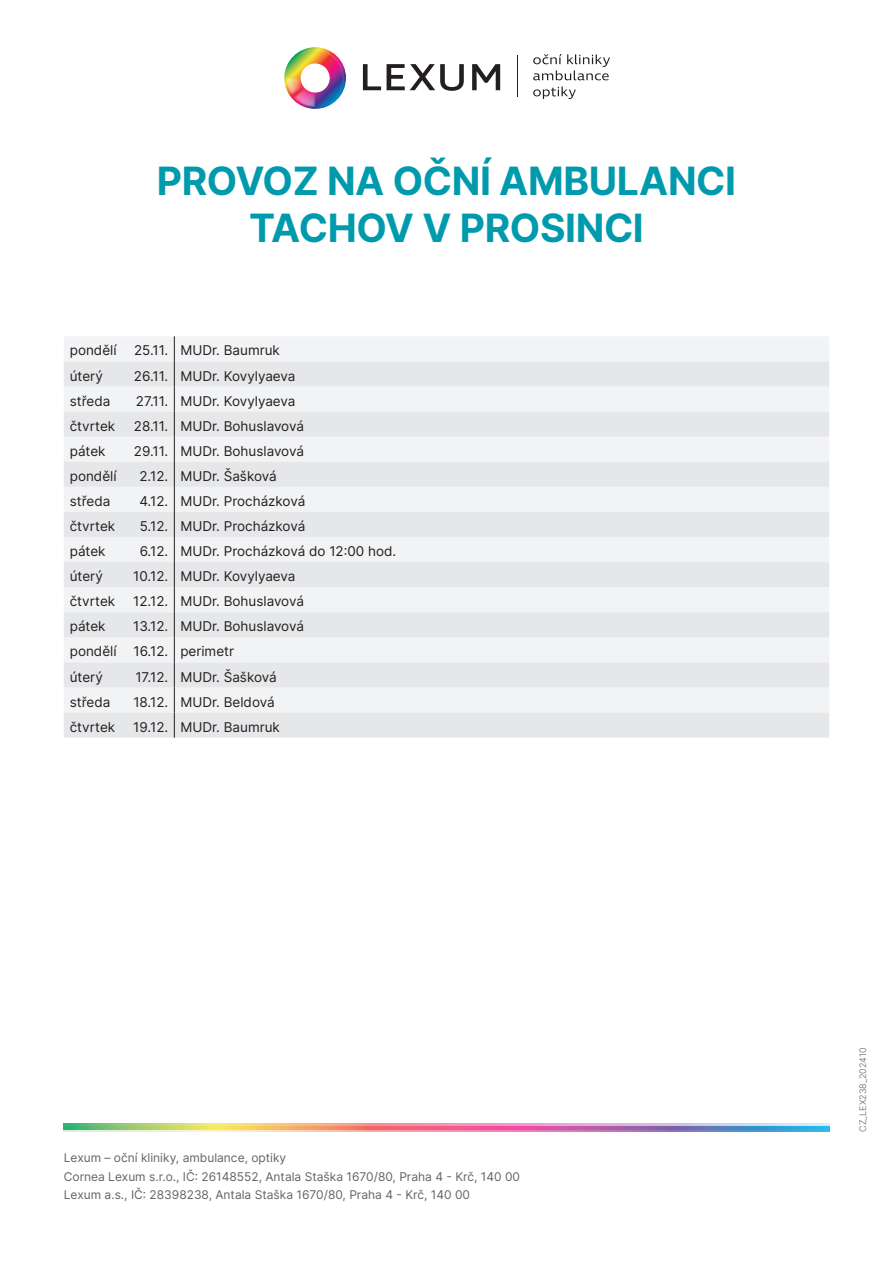
<style>
.page{position:relative;width:893px;height:1263px;background:#fff}
.page>*{position:absolute;margin:0;border:0;box-sizing:border-box;transform-origin:0 0}
.t1{font:700 39px "Inter";letter-spacing:-.01em;color:#009aad}
.t2{font:13.5px "Inter";color:#231f20}
.t3{font:12px/18.6px "Inter";color:#636366}
.t4{font:300 9px "Inter";color:#636366}
</style>
<div class="page">
<svg style="left:64px;top:1123px;width:765px;height:3px;background:#d8bcaf"></svg>
<svg style="left:64px;top:1126px;width:765px;height:6px;background:#ba979f"></svg>
<img style="left:284px;top:47px;width:62px;height:62px">
<svg style="left:363px;top:64px;width:137px;height:27px"></svg>
<hr style="left:517px;top:55px;width:1px;height:42px;background:#231f20">
<svg style="left:533px;top:54px;width:77px;height:26px"></svg>
<svg style="left:533px;top:87px;width:43px;height:12px"></svg>
<div style="left:64px;top:336px;width:765px;height:25px;background:#f2f3f4"></div>
<svg style="left:64px;top:361px;width:765px;height:377px;fill:#e6e7e9"></svg>
<svg style="left:174px;top:336px;width:1px;height:402px"></svg>
<p class="t1" style="left:157px;top:152px;width:581px">PROVOZ NA OČNÍ AMBULANCI</p>
<p class="t1" style="left:249px;top:199px;width:396px">TACHOV V PROSINCI</p>
<p class="t2" style="left:70px;top:341px;width:48px">pondělí</p>
<p class="t2" style="left:134px;top:341px;width:36px">25.11.</p>
<p class="t2" style="left:180px;top:341px;width:101px">MUDr. Baumruk</p>
<p class="t2" style="left:70px;top:366px;width:35px">úterý</p>
<p class="t2" style="left:134px;top:366px;width:36px">26.11.</p>
<p class="t2" style="left:180px;top:366px;width:117px">MUDr. Kovylyaeva</p>
<p class="t2" style="left:70px;top:391px;width:42px">středa</p>
<p class="t2" style="left:136px;top:391px;width:34px">27.11.</p>
<p class="t2" style="left:180px;top:391px;width:117px">MUDr. Kovylyaeva</p>
<p class="t2" style="left:70px;top:416px;width:47px">čtvrtek</p>
<p class="t2" style="left:134px;top:416px;width:36px">28.11.</p>
<p class="t2" style="left:180px;top:416px;width:125px">MUDr. Bohuslavová</p>
<p class="t2" style="left:70px;top:441px;width:37px">pátek</p>
<p class="t2" style="left:134px;top:441px;width:36px">29.11.</p>
<p class="t2" style="left:180px;top:441px;width:125px">MUDr. Bohuslavová</p>
<p class="t2" style="left:70px;top:466px;width:48px">pondělí</p>
<p class="t2" style="left:139px;top:466px;width:30px">2.12.</p>
<p class="t2" style="left:180px;top:466px;width:98px">MUDr. Šašková</p>
<p class="t2" style="left:70px;top:491px;width:42px">středa</p>
<p class="t2" style="left:139px;top:491px;width:30px">4.12.</p>
<p class="t2" style="left:180px;top:491px;width:126px">MUDr. Procházková</p>
<p class="t2" style="left:70px;top:516px;width:47px">čtvrtek</p>
<p class="t2" style="left:140px;top:516px;width:30px">5.12.</p>
<p class="t2" style="left:180px;top:516px;width:126px">MUDr. Procházková</p>
<p class="t2" style="left:70px;top:541px;width:37px">pátek</p>
<p class="t2" style="left:140px;top:541px;width:30px">6.12.</p>
<p class="t2" style="left:180px;top:541px;width:217px">MUDr. Procházková do 12:00 hod.</p>
<p class="t2" style="left:70px;top:566px;width:35px">úterý</p>
<p class="t2" style="left:133px;top:566px;width:37px">10.12.</p>
<p class="t2" style="left:180px;top:566px;width:117px">MUDr. Kovylyaeva</p>
<p class="t2" style="left:70px;top:591px;width:47px">čtvrtek</p>
<p class="t2" style="left:133px;top:591px;width:37px">12.12.</p>
<p class="t2" style="left:180px;top:591px;width:125px">MUDr. Bohuslavová</p>
<p class="t2" style="left:70px;top:617px;width:37px">pátek</p>
<p class="t2" style="left:133px;top:617px;width:37px">13.12.</p>
<p class="t2" style="left:180px;top:617px;width:125px">MUDr. Bohuslavová</p>
<p class="t2" style="left:70px;top:642px;width:48px">pondělí</p>
<p class="t2" style="left:133px;top:642px;width:36px">16.12.</p>
<p class="t2" style="left:180px;top:642px;width:55px">perimetr</p>
<p class="t2" style="left:70px;top:667px;width:35px">úterý</p>
<p class="t2" style="left:135px;top:667px;width:34px">17.12.</p>
<p class="t2" style="left:180px;top:667px;width:98px">MUDr. Šašková</p>
<p class="t2" style="left:70px;top:692px;width:42px">středa</p>
<p class="t2" style="left:133px;top:692px;width:36px">18.12.</p>
<p class="t2" style="left:180px;top:692px;width:96px">MUDr. Beldová</p>
<p class="t2" style="left:70px;top:717px;width:47px">čtvrtek</p>
<p class="t2" style="left:133px;top:717px;width:37px">19.12.</p>
<p class="t2" style="left:180px;top:717px;width:101px">MUDr. Baumruk</p>
<p class="t3" style="left:64px;top:1148px;width:458px">Lexum – oční kliniky, ambulance, optiky<br>Cornea Lexum s.r.o., IČ: 26148552, Antala Staška 1670/80, Praha 4 - Krč, 140 00<br>Lexum a.s., IČ: 28398238, Antala Staška 1670/80, Praha 4 - Krč, 140 00</p>
<p class="t4" style="left:856px;top:1132px;width:86px;rotate:-90deg">CZ_LEX238_202410</p>
</div>
